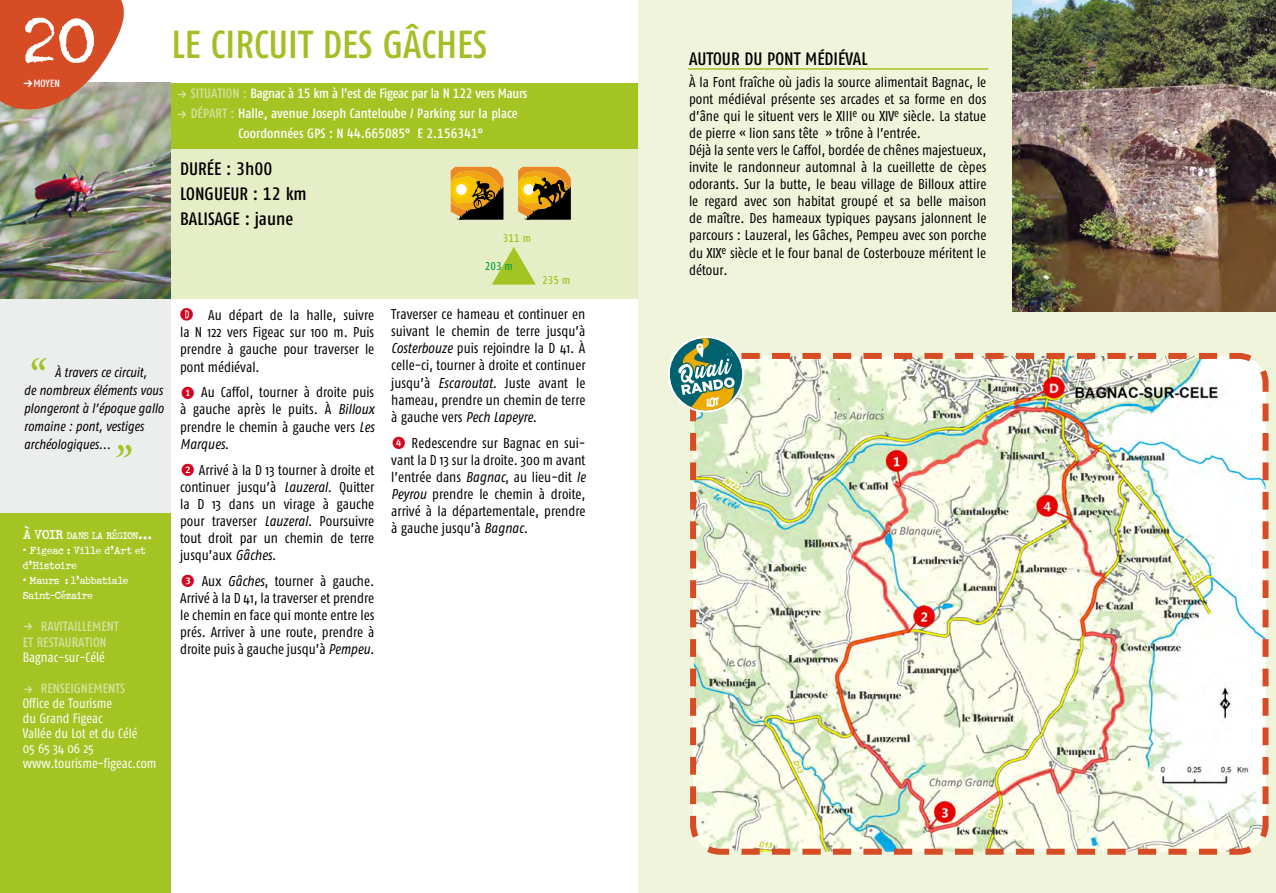
<style>
.page{position:relative;width:1276px;height:893px;background:#fff}
.page>*{position:absolute;margin:0;border:0;box-sizing:border-box;transform-origin:0 0}
.t1{font:72px "Schmutz ICG Cleaned";color:#fff}
.t2{font:italic 54px "Adobe Caslon";color:#a4c424}
.t3{font:39px "Fago Co Med Tf";color:#a4be25}
.t4{font:18px "Fago Co Med Tf";color:#000}
.t5{font:14.25px/17.1px "Fago Co";color:#000;text-align:justify}
.t6{font:italic 13.5px/18px "Fago Co";color:#000}
.t7{font:13.5px "Fago Co";color:#fff}
.t8{font:13.5px "Fago Co Med Tf";color:#fff}
.t9{font:13.5px "Fago Co Med Tf";letter-spacing:-.02em;color:#fff}
.t10{font:13.5px "Fago Co Med Tf";color:#d5e29f}
.t11{font:12px "Schmutz ICG Cleaned";letter-spacing:-.02em;color:#fff}
.t12{font:12px/15px "Schmutz ICG Cleaned";color:#fff}
.t13{font:11.25px "Schmutz ICG Cleaned";letter-spacing:-.055em;color:#fff}
.t14{font:11.25px "Fago Co Med Tf";color:#a4c424}
.t15{font:11.25px "Fago Co Med Tf";color:#17a345}
.t16{font:10.5px "Fago Co Med Tf";color:#fff}
.s1{font-family:"Dingbests";font-size:13.5px}
.s2{font-size:15px}
.s3{font-family:"Dingbests"}
.s4{font-family:"Dingbests";color:#d5e29f}
.s5{color:#d5e29f}
.s6{font-family:"KG Counting Stars";font-size:18px;color:#d4021d}
.s7{font-family:"Dingbests";font-size:18px;color:#d4021d}
.s8{font-style:italic}
</style>
<div class="page">
<div style="left:638px;top:0;width:638px;height:893px;background:#eff4db"></div>
<div style="left:0;top:85px;width:638px;height:214px;background:#e6eec8"></div>
<div style="left:0;top:277px;width:170px;height:442px;background:#eceded"></div>
<svg style="left:690px;top:353px;width:579px;height:502px"></svg>
<div style="left:0;top:513px;width:170px;height:380px;background:#a4c424"></div>
<div style="left:168px;top:83px;width:470px;height:66px;background:#a4c424"></div>
<img style="left:1012px;top:0;width:264px;height:312px">
<img style="left:0;top:83px;width:170px;height:216px">
<svg style="left:0;top:0;width:157px;height:125px"></svg>
<hr style="left:688px;top:68px;width:300px;height:2px;background:#a4c424">
<svg style="left:518px;top:167px;width:53px;height:53px;background:#946c1d"></svg>
<svg style="left:451px;top:167px;width:52px;height:53px;background:#a3771d"></svg>
<img style="left:668px;top:336px;width:549px;height:474px">
<p class="t1" style="left:23px;top:0;width:74px">20</p>
<p class="t16" style="left:23px;top:77px;width:39px"><span class="s1">f</span>MOYEN</p>
<p class="t2" style="left:24px;top:347px;width:19px">“</p>
<p class="t6" style="left:55px;top:363px;width:94px">À travers ce circuit,</p>
<p class="t6" style="left:24px;top:381px;width:141px">de nombreux éléments vous plongeront à l’époque gallo romaine : pont, vestiges archéologiques...</p>
<p class="t2" style="left:111px;top:434px;width:19px">”</p>
<p class="t13" style="left:23px;top:530px;width:131px"><span class="s2">À</span> <span class="s2">VOIR</span> DANS LA RÉGION<span class="s2">…</span></p>
<p class="t12" style="left:23px;top:543px;width:124px">• Figeac : Ville d’Art et d’Histoire</p>
<p class="t11" style="left:23px;top:574px;width:107px">• Maurs : l’abbatiale</p>
<p class="t11" style="left:23px;top:589px;width:72px">Saint-Cézaire</p>
<p class="t10" style="left:23px;top:618px;width:98px"><span class="s3">f</span> RAVITAILLEMENT</p>
<p class="t10" style="left:23px;top:634px;width:85px">ET RESTAURATION</p>
<p class="t7" style="left:23px;top:649px;width:84px">Bagnac-sur-Célé</p>
<p class="t10" style="left:23px;top:680px;width:104px"><span class="s3">f</span> RENSEIGNEMENTS</p>
<p class="t7" style="left:23px;top:695px;width:91px">Office de Tourisme</p>
<p class="t7" style="left:23px;top:710px;width:82px">du Grand Figeac</p>
<p class="t7" style="left:23px;top:725px;width:116px">Vallée du Lot et du Célé</p>
<p class="t7" style="left:23px;top:740px;width:73px">05 65 34 06 25</p>
<p class="t7" style="left:23px;top:755px;width:135px">www.tourisme-figeac.com</p>
<p class="t3" style="left:172px;top:21px;width:317px">LE CIRCUIT DES GÂCHES</p>
<p class="t9" style="left:177px;top:85px;width:352px"><span class="s4">f</span> <span class="s5">SITUATION :</span> Bagnac à 15 km à l’est de Figeac par la N 122 vers Maurs</p>
<p class="t8" style="left:177px;top:106px;width:342px"><span class="s4">f</span> <span class="s5">DÉPART :</span> Halle, avenue Joseph Canteloube / Parking sur la place</p>
<p class="t8" style="left:239px;top:126px;width:246px">Coordonnées GPS : N 44.665085° E 2.156341°</p>
<p class="t4" style="left:180px;top:158px;width:94px">DURÉE : 3h00</p>
<p class="t4" style="left:180px;top:183px;width:128px">LONGUEUR : 12 km</p>
<p class="t4" style="left:180px;top:208px;width:115px">BALISAGE : jaune</p>
<p class="t5" style="left:180px;top:307px;width:196px"><span class="s6">D</span> Au départ de la halle, suivre la N 122 vers Figeac sur 100 m. Puis prendre à gauche pour traverser le pont médiéval.</p>
<p class="t5" style="left:180px;top:384px;width:196px"><span class="s7">1</span> Au Caffol, tourner à droite puis à gauche après le puits. À <span class="s8">Billoux </span>prendre le chemin à gauche vers <span class="s8">Les Marques.</span></p>
<p class="t5" style="left:180px;top:461px;width:196px"><span class="s7">2</span> Arrivé à la D 13 tourner à droite et continuer jusqu’à <span class="s8">Lauzeral</span>. Quitter la D 13 dans un virage à gauche pour traverser <span class="s8">Lauzeral</span>. Poursuivre tout droit par un chemin de terre jusqu’aux <span class="s8">Gâches</span>.</p>
<p class="t5" style="left:180px;top:572px;width:196px"><span class="s7">3</span> Aux <span class="s8">Gâches</span>, tourner à gauche.<br>Arrivé à la D 41, la traverser et prendre le chemin en face qui monte entre les prés. Arriver à une route, prendre à droite puis à gauche jusqu’à <span class="s8">Pempeu.</span></p>
<p class="t14" style="left:503px;top:231px;width:29px">311 m</p>
<p class="t15" style="left:485px;top:260px;width:29px">203 m</p>
<p class="t14" style="left:542px;top:273px;width:29px">235 m</p>
<p class="t5" style="left:391px;top:306px;width:196px">Traverser ce hameau et continuer en suivant le chemin de terre jusqu’à <span class="s8">Costerbouze</span> puis rejoindre la D 41. À celle-ci, tourner à droite et continuer jusqu’à <span class="s8">Escaroutat</span>. Juste avant le hameau, prendre un chemin de terre à gauche vers <span class="s8">Pech Lapeyre</span>.</p>
<p class="t5" style="left:391px;top:434px;width:196px"><span class="s7">4</span> Redescendre sur Bagnac en sui&shy;vant la D 13 sur la droite. 300 m avant l’entrée dans <span class="s8">Bagnac</span>, au lieu-dit <span class="s8">le Peyrou</span> prendre le chemin à droite, arrivé à la départementale, prendre à gauche jusqu’à <span class="s8">Bagnac.</span></p>
<p class="t4" style="left:689px;top:49px;width:180px">AUTOUR DU PONT MÉDIÉVAL</p>
<p class="t5" style="left:689px;top:73px;width:299px">À la Font fraîche où jadis la source alimentait Bagnac, le pont médiéval présente ses arcades et sa forme en dos d’âne qui le situent vers le XIII<sup>e</sup> ou XIV<sup>e</sup> siècle. La statue de pierre « lion sans tête » trône à l’entrée.</p>
<p class="t5" style="left:689px;top:141px;width:299px">Déjà la sente vers le Caffol, bordée de chênes majestueux, invite le randonneur automnal à la cueillette de cèpes odorants. Sur la butte, le beau village de Billoux attire le regard avec son habitat groupé et sa belle maison de maître. Des hameaux typiques paysans jalonnent le parcours : Lauzeral, les Gâches, Pempeu avec son porche du XIX<sup>e</sup> siècle et le four banal de Costerbouze méritent le détour.</p>
</div>
